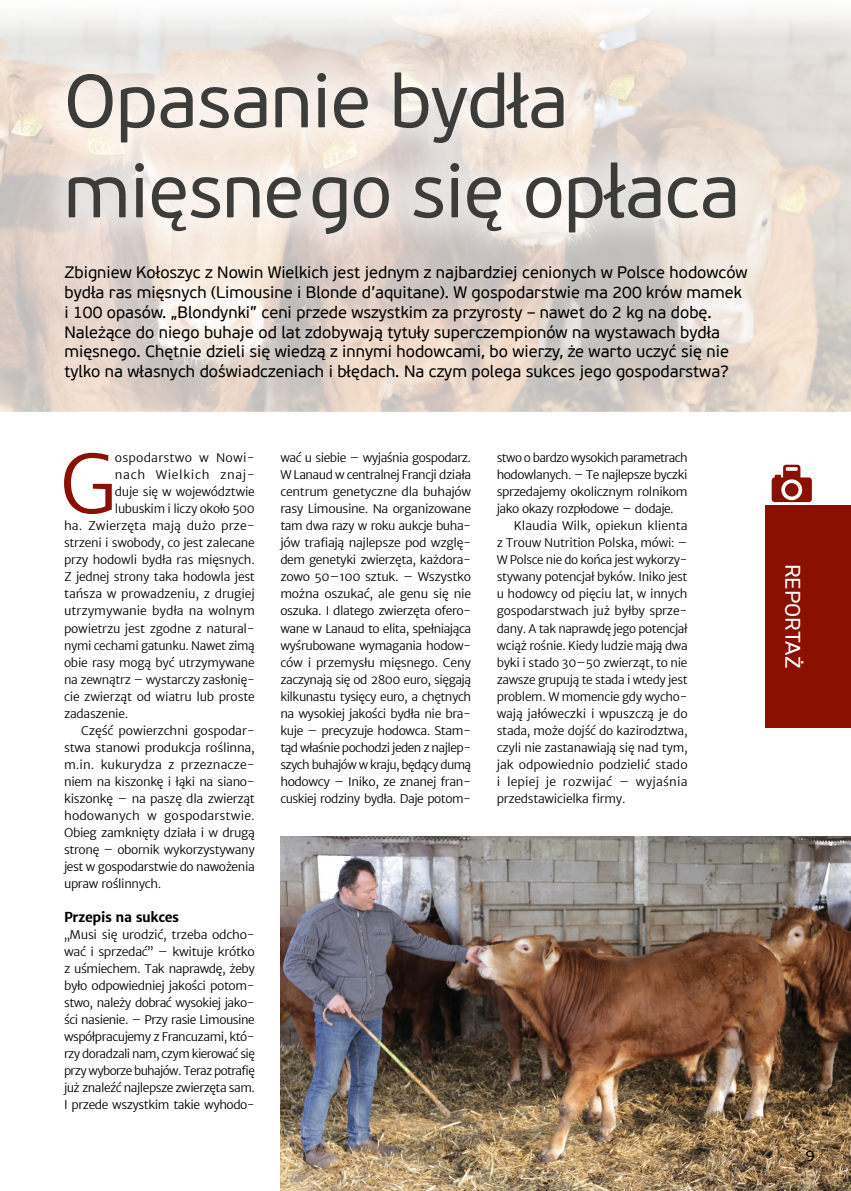
<style>
.page{position:relative;width:851px;height:1191px;background:#fff}
.page>*{position:absolute;margin:0;border:0;box-sizing:border-box;transform-origin:0 0}
.t1{font:300 80.7px "Merriweather Sans";color:#8a1002}
.t2{font:75px/90px "PF Beau Sans Pro";letter-spacing:-.01em;color:#3c3c3b}
.t3{font:21px "Rubik";color:#fff}
.t4{font:16.5px/19.8px "PF Beau Sans Pro";color:#000}
.t5{font:15px "PF Beau Sans Pro";color:#000}
.t6{font:700 13.5px "Merriweather Sans";letter-spacing:-.03em;color:#000}
.t7{font:300 12px/17px "Merriweather Sans";letter-spacing:-.02em;color:#000;text-align:justify}
.t8{font:300 12px "Merriweather Sans";color:#000}
.t9{font:300 12px "Merriweather Sans";letter-spacing:.005em;color:#000}
.t10{font:300 12px "Merriweather Sans";letter-spacing:.01em;color:#000}
.t11{font:300 12px "Merriweather Sans";letter-spacing:.015em;color:#000}
.t12{font:300 12px "Merriweather Sans";letter-spacing:.05em;color:#000}
</style>
<div class="page">
<svg style="left:771px;top:465px;width:40px;height:37px"></svg>
<div style="left:784px;top:483px;width:14px;height:13px;background:#8a1002;border-radius:50%"></div>
<div style="left:765px;top:505px;width:85px;height:223px;background:#8a1002"></div>
<img style="left:0;top:9px;width:850px;height:402px">
<div style="left:33px;top:37px;width:737px;height:232px;background:#fff;opacity:.54"></div>
<img style="left:280px;top:837px;width:570px;height:354px">
<h2 class="t2" style="left:64px;top:58px;width:677px">Opasanie bydła mięsnego się opłaca</h2>
<p class="t4" style="left:64px;top:263px;width:684px">Zbigniew Kołoszyc z Nowin Wielkich jest jednym z najbardziej cenionych w Polsce hodowców bydła ras mięsnych (Limousine i Blonde d’aquitane). W gospodarstwie ma 200 krów mamek i 100 opasów. „Blondynki” ceni przede wszystkim za przyrosty – nawet do 2 kg na dobę.<br>Należące do niego buhaje od lat zdobywają tytuły superczempionów na wystawach bydła mięsnego. Chętnie dzieli się wiedzą z innymi hodowcami, bo wierzy, że warto uczyć się nie tylko na własnych doświadczeniach i błędach. Na czym polega sukces jego gospodarstwa?</p>
<h1 class="t1" style="left:60px;top:435px;width:58px">G</h1>
<p class="t11" style="left:115px;top:451px;width:141px">ospodarstwo w Nowi-</p>
<p class="t12" style="left:115px;top:468px;width:141px">nach Wielkich znaj-</p>
<p class="t7" style="left:115px;top:484px;width:141px">duje się w województwie</p>
<p class="t7" style="left:115px;top:501px;width:141px">lubuskim i liczy około 500</p>
<p class="t9" style="left:64px;top:519px;width:192px">ha. Zwierzęta mają dużo prze-</p>
<p class="t7" style="left:64px;top:535px;width:192px">strzeni i swobody, co jest zalecane</p>
<p class="t7" style="left:64px;top:552px;width:192px">przy hodowli bydła ras mięsnych.</p>
<p class="t7" style="left:64px;top:569px;width:192px">Z jednej strony taka hodowla jest</p>
<p class="t7" style="left:64px;top:586px;width:192px">tańsza w prowadzeniu, z drugiej</p>
<p class="t7" style="left:64px;top:603px;width:192px">utrzymywanie bydła na wolnym</p>
<p class="t7" style="left:64px;top:620px;width:192px">powietrzu jest zgodne z natural-</p>
<p class="t7" style="left:64px;top:637px;width:192px">nymi cechami gatunku. Nawet zimą</p>
<p class="t7" style="left:64px;top:654px;width:192px">obie rasy mogą być utrzymywane</p>
<p class="t7" style="left:64px;top:671px;width:192px">na zewnątrz – wystarczy zasłonię-</p>
<p class="t7" style="left:64px;top:688px;width:192px">cie zwierząt od wiatru lub proste</p>
<p class="t7" style="left:64px;top:705px;width:66px">zadaszenie.</p>
<p class="t7" style="left:81px;top:722px;width:175px">Część powierzchni gospodar-</p>
<p class="t7" style="left:64px;top:739px;width:192px">stwa stanowi produkcja roślinna,</p>
<p class="t8" style="left:64px;top:757px;width:192px">m.in. kukurydza z przeznacze-</p>
<p class="t7" style="left:64px;top:773px;width:192px">niem na kiszonkę i łąki na siano-</p>
<p class="t7" style="left:64px;top:790px;width:192px">kiszonkę – na paszę dla zwierząt</p>
<p class="t10" style="left:64px;top:808px;width:192px">hodowanych w gospodarstwie.</p>
<p class="t7" style="left:64px;top:824px;width:192px">Obieg zamknięty działa i w drugą</p>
<p class="t7" style="left:64px;top:841px;width:192px">stronę – obornik wykorzystywany</p>
<p class="t7" style="left:64px;top:858px;width:192px">jest w gospodarstwie do nawożenia</p>
<p class="t7" style="left:64px;top:875px;width:99px">upraw roślinnych.</p>
<p class="t6" style="left:64px;top:908px;width:117px">Przepis na sukces</p>
<p class="t7" style="left:64px;top:926px;width:192px">„Musi się urodzić, trzeba odcho&shy;wać i sprzedać” – kwituje krótko z uśmiechem. Tak naprawdę, żeby było odpowiedniej jakości potom&shy;stwo, należy dobrać wysokiej jako&shy;ści nasienie. – Przy rasie Limousine współpracujemy z Francuzami, któ&shy;rzy doradzali nam, czym kierować się przy wyborze buhajów. Teraz potrafię już znaleźć najlepsze zwierzęta sam.<br>I przede wszystkim takie wyhodo-</p>
<p class="t7" style="left:280px;top:450px;width:192px">wać u siebie – wyjaśnia gospodarz.<br>W Lanaud w centralnej Francji działa centrum genetyczne dla buhajów rasy Limousine. Na organizowane tam dwa razy w roku aukcje buha&shy;jów trafiają najlepsze pod wzglę&shy;dem genetyki zwierzęta, każdora&shy;zowo 50–100 sztuk. – Wszystko można oszukać, ale genu się nie oszuka. I dlatego zwierzęta ofero&shy;wane w Lanaud to elita, spełniająca wyśrubowane wymagania hodow&shy;ców i przemysłu mięsnego. Ceny zaczynają się od 2800 euro, sięgają kilkunastu tysięcy euro, a chętnych na wysokiej jakości bydła nie bra&shy;kuje – precyzuje hodowca. Stam&shy;tąd właśnie pochodzi jeden z najlep&shy;szych buhajów w kraju, będący dumą hodowcy – Iniko, ze znanej fran&shy;cuskiej rodziny bydła. Daje potom-</p>
<p class="t7" style="left:496px;top:450px;width:192px">stwo o bardzo wysokich parametrach hodowlanych. – Te najlepsze byczki sprzedajemy okolicznym rolnikom jako okazy rozpłodowe – dodaje.</p>
<p class="t7" style="left:496px;top:518px;width:192px;text-indent:17px">Klaudia Wilk, opiekun klienta z Trouw Nutrition Polska, mówi: – W Polsce nie do końca jest wykorzy&shy;stywany potencjał byków. Iniko jest u hodowcy od pięciu lat, w innych gospodarstwach już byłby sprze&shy;dany. A tak naprawdę jego potencjał wciąż rośnie. Kiedy ludzie mają dwa byki i stado 30–50 zwierząt, to nie zawsze grupują te stada i wtedy jest problem. W momencie gdy wycho&shy;wają jałóweczki i wpuszczą je do stada, może dojść do kazirodztwa, czyli nie zastanawiają się nad tym, jak odpowiednio podzielić stado i lepiej je rozwijać – wyjaśnia przedstawicielka firmy.</p>
<h3 class="t3" style="left:804px;top:564px;width:106px;rotate:90deg">REPORTAŻ</h3>
<p class="t5" style="left:805px;top:1147px;width:10px">9</p>
</div>
